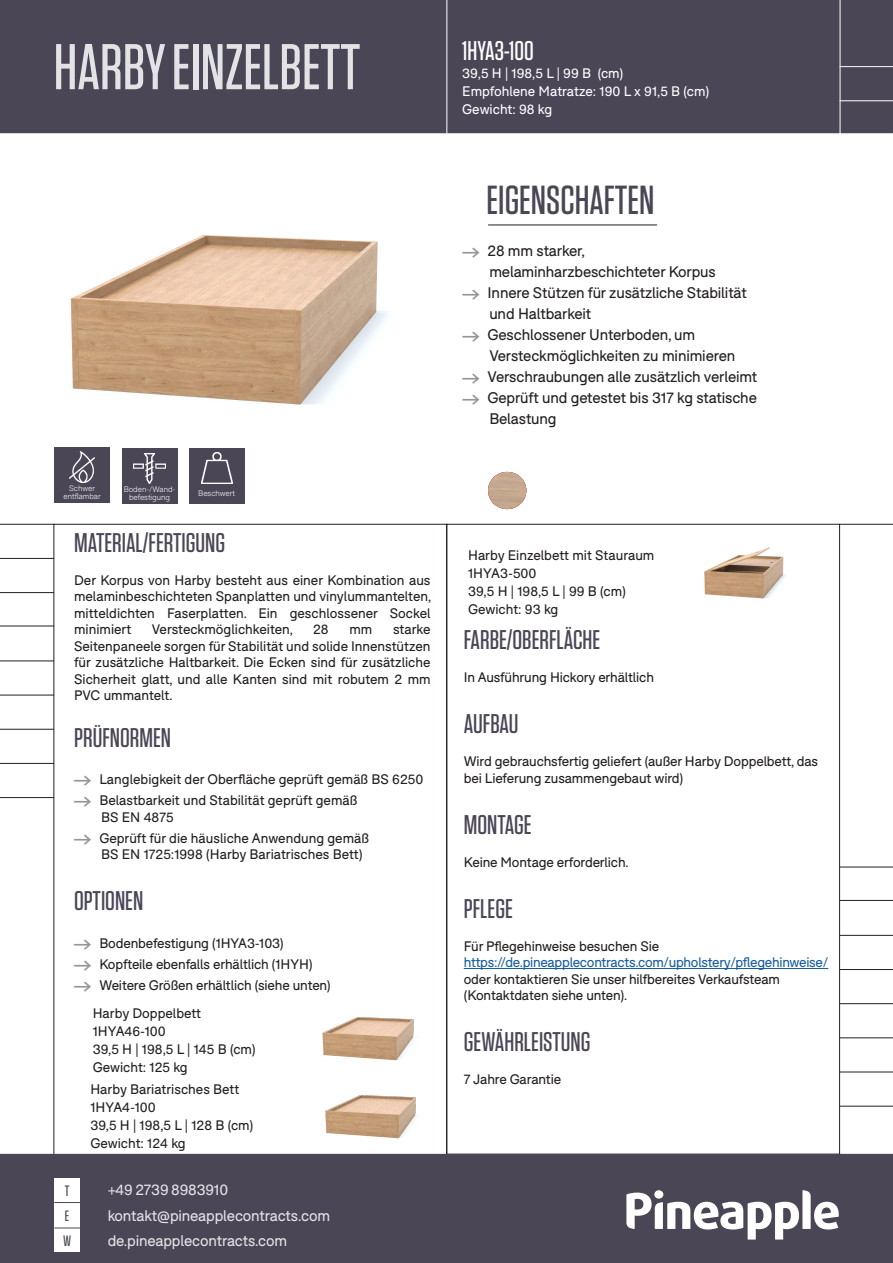
<style>
.page{position:relative;width:893px;height:1263px;background:#fff}
.page>*{position:absolute;margin:0;border:0;box-sizing:border-box;transform-origin:0 0}
.t1{font:500 64.5px "Tungsten";color:#fff}
.t2{font:500 40.5px "Tungsten";color:#4b4656}
.t3{font:500 27px "Tungsten";color:#4b4656}
.t4{font:500 27px "Tungsten";color:#fff}
.t5{font:15px/21px "F37 Bolton";letter-spacing:-.01em;color:#231f20}
.t6{font:15px "F37 Bolton";letter-spacing:-.01em;color:#fff}
.t7{font:500 15px "Tungsten";color:#4b4656}
.t8{font:13.5px/16.5px "F37 Bolton";letter-spacing:-.005em;color:#231f20}
.t9{font:13.5px "F37 Bolton";color:#fff}
.t10{font:13.5px "F37 Bolton";letter-spacing:-.02em;color:#175d9e}
.t11{font:300 7.8px "F37 Bolton";color:#fff}
.s1{font-family:"Pinearrow";font-size:15px;color:#939598}
.s2{font-family:"Pinearrow";color:#939598}
</style>
<div class="page">
<div style="left:1px;top:1px;width:891px;height:131px;background:#4b4656"></div>
<div style="left:0;top:0;width:893px;height:133px;border:2px solid #4b4656"></div>
<div style="left:0;top:1154px;width:893px;height:109px;background:#4b4656"></div>
<hr style="left:840px;top:867px;width:53px;height:1px;background:#231f20">
<hr style="left:840px;top:1003px;width:53px;height:1px;background:#231f20">
<hr style="left:840px;top:935px;width:53px;height:1px;background:#231f20">
<hr style="left:840px;top:1072px;width:53px;height:1px;background:#231f20">
<hr style="left:840px;top:1037px;width:53px;height:1px;background:#231f20">
<hr style="left:840px;top:969px;width:53px;height:1px;background:#231f20">
<hr style="left:840px;top:1106px;width:53px;height:1px;background:#231f20">
<hr style="left:464px;top:968px;width:364px;height:1px;background:#175d9e">
<hr style="left:840px;top:900px;width:53px;height:1px;background:#231f20">
<svg style="left:626px;top:1190px;width:213px;height:49px"></svg>
<div style="left:654px;top:1190px;width:9px;height:9px;background:#fff;border-radius:50%"></div>
<div style="left:54px;top:1177px;width:26px;height:25px;background:#fff"></div>
<div style="left:54px;top:1202px;width:26px;height:25px;background:#fff"></div>
<svg style="left:54px;top:1202px;width:26px;height:1px"></svg>
<hr style="left:840px;top:524px;width:53px;height:1px;background:#231f20">
<hr style="left:488px;top:225px;width:169px;height:1px;background:#231f20">
<hr style="left:840px;top:0;width:1px;height:135px;background:#fff">
<hr style="left:840px;top:66px;width:53px;height:1px;background:#fff">
<hr style="left:840px;top:100px;width:53px;height:1px;background:#fff">
<hr style="left:446px;top:0;width:1px;height:134px;background:#fff">
<hr style="left:0;top:592px;width:54px;height:1px;background:#231f20">
<hr style="left:0;top:729px;width:54px;height:1px;background:#231f20">
<hr style="left:0;top:660px;width:54px;height:1px;background:#231f20">
<hr style="left:0;top:524px;width:54px;height:1px;background:#231f20">
<hr style="left:0;top:797px;width:54px;height:1px;background:#231f20">
<hr style="left:0;top:763px;width:54px;height:1px;background:#231f20">
<hr style="left:0;top:695px;width:54px;height:1px;background:#231f20">
<hr style="left:0;top:558px;width:54px;height:1px;background:#231f20">
<hr style="left:0;top:626px;width:54px;height:1px;background:#231f20">
<div style="left:54px;top:1227px;width:26px;height:25px;background:#fff"></div>
<svg style="left:54px;top:1227px;width:26px;height:1px"></svg>
<img style="left:70px;top:235px;width:319px;height:170px">
<img style="left:322px;top:1017px;width:92px;height:44px">
<img style="left:325px;top:1095px;width:91px;height:44px">
<div style="left:122px;top:448px;width:55px;height:56px;background:#4b4656"></div>
<img style="left:134px;top:453px;width:32px;height:31px">
<div style="left:54px;top:447px;width:56px;height:56px;background:#4b4656"></div>
<img style="left:70px;top:451px;width:24px;height:31px">
<div style="left:189px;top:448px;width:56px;height:56px;background:#4b4656"></div>
<img style="left:201px;top:452px;width:31px;height:31px">
<img style="left:704px;top:547px;width:82px;height:52px">
<img style="left:488px;top:472px;width:38px;height:37px">
<h1 class="t1" style="left:54px;top:33px;width:308px">HARBY EINZELBETT</h1>
<p class="t11" style="left:69px;top:484px;width:27px">Schwer</p>
<p class="t11" style="left:64px;top:492px;width:39px">entflambar</p>
<p class="t11" style="left:124px;top:485px;width:53px">Boden-/Wand-</p>
<p class="t11" style="left:129px;top:493px;width:43px">befestigung</p>
<p class="t11" style="left:198px;top:489px;width:38px">Beschwert</p>
<p class="t3" style="left:74px;top:528px;width:152px">MATERIAL/FERTIGUNG</p>
<p class="t8" style="left:74px;top:572px;width:359px;text-align:justify">Der Korpus von Harby besteht aus einer Kombination aus melaminbeschichteten Spanplatten und vinylummantelten, mitteldichten Faserplatten. Ein geschlossener Sockel minimiert</p>
<p class="t8" style="left:152px;top:621px;width:143px">Versteckmöglichkeiten,</p>
<p class="t8" style="left:313px;top:621px;width:17px">28</p>
<p class="t8" style="left:349px;top:621px;width:24px">mm</p>
<p class="t8" style="left:74px;top:621px;width:358px;text-align:justify;text-indent:319px">starke Seitenpaneele sorgen für Stabilität und solide Innenstützen für zusätzliche Haltbarkeit. Die Ecken sind für zusätzliche Sicherheit glatt, und alle Kanten sind mit robutem 2 mm PVC ummantelt.</p>
<p class="t3" style="left:74px;top:723px;width:98px">PRÜFNORMEN</p>
<p class="t8" style="left:74px;top:771px;width:351px"><span class="s1">A</span> Langlebigkeit der Oberfläche geprüft gemäß BS 6250</p>
<p class="t8" style="left:101px;top:792px;width:258px;text-indent:-27px"><span class="s1">A</span> Belastbarkeit und Stabilität geprüft gemäß<br>BS EN 4875</p>
<p class="t8" style="left:101px;top:830px;width:269px;text-indent:-27px"><span class="s1">A</span> Geprüft für die häusliche Anwendung gemäß<br>BS EN 1725:1998 (Harby Bariatrisches Bett)</p>
<p class="t3" style="left:74px;top:887px;width:71px">OPTIONEN</p>
<p class="t8" style="left:74px;top:935px;width:211px"><span class="s1">A</span> Bodenbefestigung (1HYA3-103)</p>
<p class="t8" style="left:74px;top:956px;width:240px"><span class="s1">A</span> Kopfteile ebenfalls erhältlich (1HYH)</p>
<p class="t8" style="left:74px;top:977px;width:258px"><span class="s1">A</span> Weitere Größen erhältlich (siehe unten)</p>
<p class="t8" style="left:93px;top:1005px;width:110px">Harby Doppelbett</p>
<p class="t8" style="left:93px;top:1023px;width:75px">1HYA46-100</p>
<p class="t8" style="left:93px;top:1041px;width:164px">39,5 H | 198,5 L | 145 B (cm)</p>
<p class="t8" style="left:93px;top:1059px;width:97px">Gewicht: 125 kg</p>
<p class="t8" style="left:90px;top:1081px;width:150px">Harby Bariatrisches Bett</p>
<p class="t8" style="left:90px;top:1099px;width:67px">1HYA4-100</p>
<p class="t8" style="left:90px;top:1117px;width:164px">39,5 H | 198,5 L | 128 B (cm)</p>
<p class="t8" style="left:90px;top:1135px;width:97px">Gewicht: 124 kg</p>
<p class="t7" style="left:65px;top:1183px;width:6px">T</p>
<p class="t6" style="left:107px;top:1181px;width:122px">+49 2739 8983910</p>
<p class="t7" style="left:65px;top:1208px;width:6px">E</p>
<p class="t6" style="left:107px;top:1206px;width:224px">kontakt@pineapplecontracts.com</p>
<p class="t7" style="left:63px;top:1233px;width:10px">W</p>
<p class="t6" style="left:107px;top:1232px;width:181px">de.pineapplecontracts.com</p>
<p class="t4" style="left:462px;top:36px;width:73px">1HYA3-100</p>
<p class="t9" style="left:462px;top:65px;width:162px">39,5 H | 198,5 L | 99 B (cm)</p>
<p class="t9" style="left:462px;top:83px;width:248px">Empfohlene Matratze: 190 L x 91,5 B (cm)</p>
<p class="t9" style="left:462px;top:101px;width:92px">Gewicht: 98 kg</p>
<p class="t2" style="left:487px;top:178px;width:169px">EIGENSCHAFTEN</p>
<p class="t5" style="left:489px;top:240px;width:228px;text-indent:-27px"><span class="s2">A</span> 28 mm starker, melaminharzbeschichteter Korpus</p>
<p class="t5" style="left:489px;top:282px;width:259px;text-indent:-27px"><span class="s2">A</span> Innere Stützen für zusätzliche Stabilität und Haltbarkeit</p>
<p class="t5" style="left:489px;top:324px;width:247px;text-indent:-27px"><span class="s2">A</span> Geschlossener Unterboden, um<br>Versteckmöglichkeiten zu minimieren</p>
<p class="t5" style="left:462px;top:366px;width:296px"><span class="s2">A</span> Verschraubungen alle zusätzlich verleimt</p>
<p class="t5" style="left:489px;top:387px;width:269px;text-indent:-27px"><span class="s2">A</span> Geprüft und getestet bis 317 kg statische<br>Belastung</p>
<p class="t8" style="left:468px;top:547px;width:188px">Harby Einzelbett mit Stauraum</p>
<p class="t8" style="left:468px;top:565px;width:70px">1HYA3-500</p>
<p class="t8" style="left:468px;top:583px;width:159px">39,5 H | 198,5 L | 99 B (cm)</p>
<p class="t8" style="left:468px;top:601px;width:92px">Gewicht: 93 kg</p>
<p class="t3" style="left:464px;top:626px;width:138px">FARBE/OBERFLÄCHE</p>
<p class="t8" style="left:464px;top:669px;width:192px">In Ausführung Hickory erhältlich</p>
<p class="t3" style="left:464px;top:710px;width:56px">AUFBAU</p>
<p class="t8" style="left:464px;top:753px;width:356px">Wird gebrauchsfertig geliefert (außer Harby Doppelbett, das bei Lieferung zusammengebaut wird)</p>
<p class="t3" style="left:464px;top:810px;width:69px">MONTAGE</p>
<p class="t8" style="left:464px;top:854px;width:166px">Keine Montage erforderlich.</p>
<p class="t3" style="left:464px;top:894px;width:51px">PFLEGE</p>
<p class="t8" style="left:464px;top:938px;width:197px">Für Pflegehinweise besuchen Sie</p>
<p class="t10" style="left:464px;top:954px;width:366px">https://de.pineapplecontracts.com/upholstery/pflegehinweise/</p>
<p class="t8" style="left:464px;top:971px;width:318px">oder kontaktieren Sie unser hilfbereites Verkaufsteam</p>
<p class="t8" style="left:464px;top:987px;width:165px">(Kontaktdaten siehe unten).</p>
<p class="t3" style="left:464px;top:1028px;width:128px">GEWÄHRLEISTUNG</p>
<p class="t8" style="left:464px;top:1071px;width:99px">7 Jahre Garantie</p>
</div>
